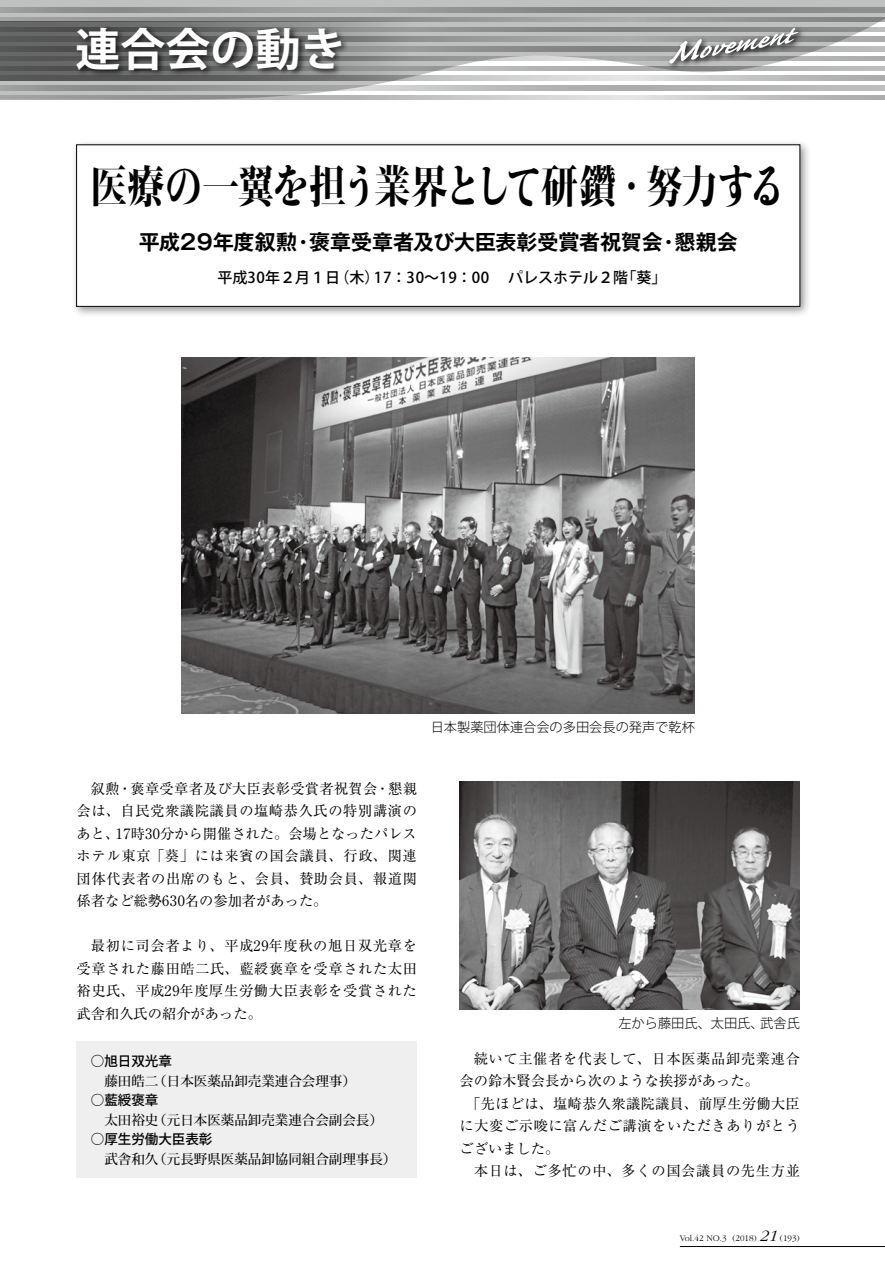
<style>
.page{position:relative;width:885px;height:1263px;background:#fff}
.page>*{position:absolute;margin:0;border:0;box-sizing:border-box;transform-origin:0 0}
.t1{font:800 45px "Kocho Std";letter-spacing:-.05em;color:#000;scale:.82 1}
.t2{font:700 45px "Koz Go Pro";color:#fff}
.t3{font:700 31.5px "Koz Go Pro";color:#000}
.t4{font:700 21px "Gothic MB101 Pro De";letter-spacing:-.005em;color:#000}
.t5{font:500 15px "Koz Go Pro";color:#000}
.t6{font:14.25px/22.5px "Ryumin Pro";letter-spacing:.04em;color:#000;text-align:justify}
.t7{font:14.25px "Ryumin Pro";letter-spacing:.02em;color:#000}
.t8{font:14.25px "Ryumin Pro";color:#000}
.t9{font:500 13.5px "Koz Min Pro";color:#000}
.t10{font:500 13.5px "Koz Go Pro";color:#000}
.t11{font:300 13.2px "Koz Go Pro";color:#000}
.t12{font:300 9px "Garamond";color:#000}
.s1{font-style:italic;font-size:16.5px}
</style>
<div class="page">
<svg style="left:0;top:0;width:884px;height:100px;background:#b9baba"></svg>
<svg style="left:0;top:22px;width:408px;height:58px;background:#777878"></svg>
<img style="left:70px;top:21px;width:286px;height:73px">
<img style="left:664px;top:23px;width:145px;height:51px">
<svg style="left:669px;top:28px;width:129px;height:36px;background:#a1a2a2"></svg>
<hr style="left:679px;top:1246px;width:205px;height:1px;background:#000">
<div style="left:71px;top:139px;width:740px;height:179px;background:#000;opacity:.42"></div>
<div style="left:77px;top:145px;width:722px;height:161px;background:#fff"></div>
<div style="left:76px;top:145px;width:724px;height:162px;border:1px solid #000"></div>
<img style="left:459px;top:781px;width:340px;height:228px">
<div style="left:77px;top:1041px;width:340px;height:137px;background:#efefef"></div>
<img style="left:181px;top:358px;width:513px;height:356px">
<h1 class="t2" style="left:75px;top:20px;width:272px">連合会の動き</h1>
<h1 class="t1" style="left:91px;top:150px;width:848px">医療の一翼を担う業界として研鑽・努力する</h1>
<h3 class="t4" style="left:139px;top:225px;width:600px">平成29年度叙勲・褒章受章者及び大臣表彰受賞者祝賀会・懇親会</h3>
<p class="t5" style="left:217px;top:268px;width:450px">平成30年２月１日（木）17：30～19：00 　パレスホテル２階「葵」</p>
<h2 class="t3" style="left:155px;top:171px;width:567px">平成26年度第7回理事会での協議・報告</h2>
<p class="t11" style="left:430px;top:718px;width:265px">日本製薬団体連合会の多田会長の発声で乾杯</p>
<p class="t6" style="left:77px;top:776px;width:342px;text-indent:14px">叙勲・褒章受章者及び大臣表彰受賞者祝賀会・懇親会は、自民党衆議院議員の塩崎恭久氏の特別講演のあと、17時30分から開催された。会場となったパレスホテル東京「葵」には来賓の国会議員、行政、関連団体代表者の出席のもと、会員、賛助会員、報道関係者など総勢630名の参加者があった。</p>
<p class="t6" style="left:77px;top:934px;width:342px;text-indent:14px">最初に司会者より、平成29年度秋の旭日双光章を受章された藤田皓二氏、藍綬褒章を受章された太田裕史氏、平成29年度厚生労働大臣表彰を受賞された武舎和久氏の紹介があった。</p>
<p class="t10" style="left:91px;top:1052px;width:82px">○旭日双光章</p>
<p class="t9" style="left:104px;top:1071px;width:253px">藤田皓二（日本医薬品卸売業連合会理事）</p>
<p class="t10" style="left:91px;top:1091px;width:69px">○藍綬褒章</p>
<p class="t9" style="left:104px;top:1110px;width:280px">太田裕史（元日本医薬品卸売業連合会副会長）</p>
<p class="t10" style="left:91px;top:1130px;width:123px">○厚生労働大臣表彰</p>
<p class="t9" style="left:104px;top:1149px;width:293px">武舎和久（元長野県医薬品卸協同組合副理事長）</p>
<p class="t11" style="left:618px;top:1014px;width:183px">左から藤田氏、太田氏、武舎氏</p>
<p class="t6" style="left:473px;top:1046px;width:327px">続いて主催者を代表して、日本医薬品卸売業連合</p>
<p class="t8" style="left:459px;top:1070px;width:301px">会の鈴木賢会長から次のような挨拶があった。</p>
<p class="t7" style="left:466px;top:1092px;width:335px">「先ほどは、塩崎恭久衆議院議員、前厚生労働大臣</p>
<p class="t6" style="left:459px;top:1114px;width:342px">に大変ご示唆に富んだご講演をいただきありがとう</p>
<p class="t6" style="left:459px;top:1136px;width:101px">ございました。</p>
<p class="t6" style="left:473px;top:1159px;width:327px">本日は、ご多忙の中、多くの国会議員の先生方並</p>
<p class="t12" style="left:679px;top:1233px;width:121px">Vol.42 NO.3 (2018) <span class="s1">21</span> (193)</p>
</div>
